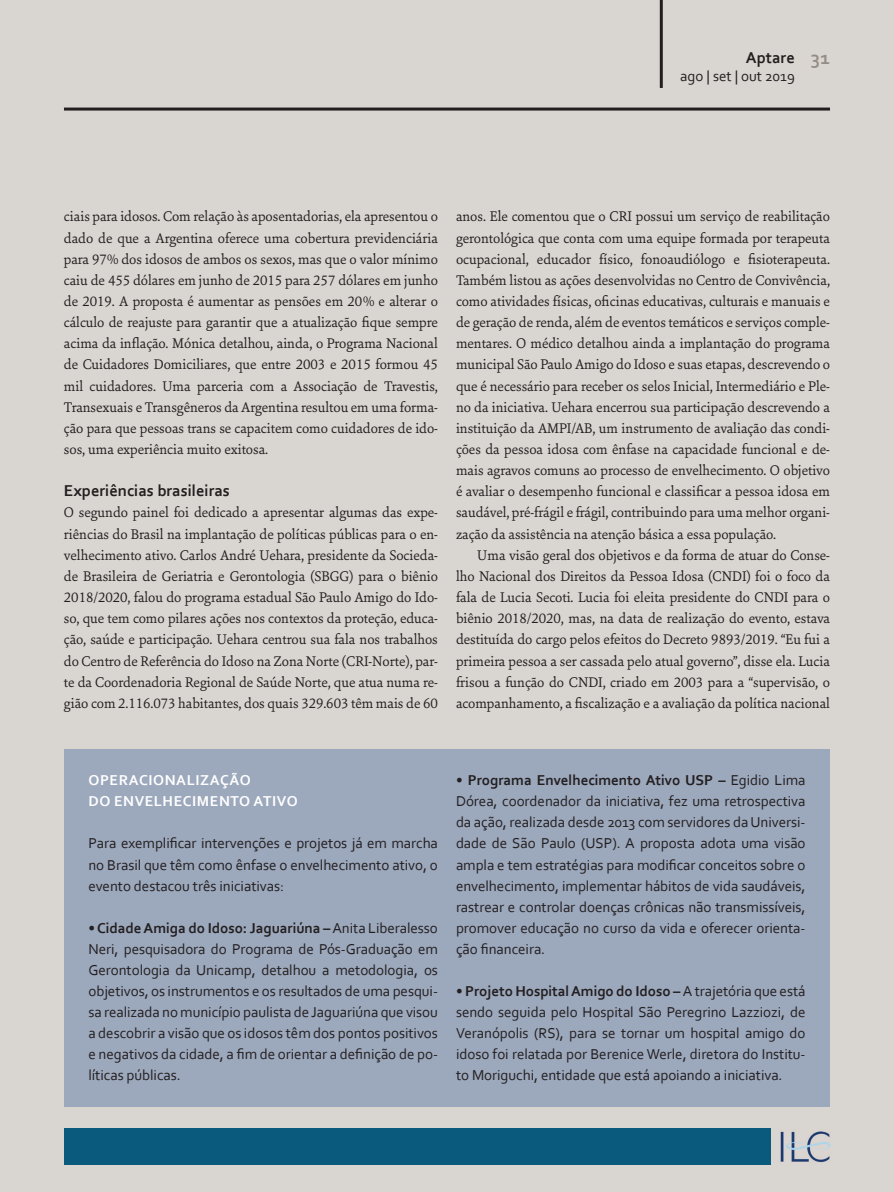
<style>
.page{position:relative;width:894px;height:1192px;background:#fff}
.page>*{position:absolute;margin:0;border:0;box-sizing:border-box;transform-origin:0 0}
.t1{font:700 19.5px "Corbel";color:#968d85}
.Intrtitulo{font:700 16.5px "Corbel";color:#231f20}
.paragrafo_pos-intert{font:15px/21.1px "Sina Nova";letter-spacing:-.005em;color:#231f20;text-align:justify}
.paragrafo_pos-intert-2{font:15px/21px "Corbel";letter-spacing:-.005em;color:#231f20;text-align:justify}
.paragrafo_normal{font:15px/21.1px "Sina Nova";letter-spacing:-.005em;color:#231f20;text-align:justify}
.paragrafo_pos-intert-3{font:700 15px "Corbel";letter-spacing:.04em;color:#fff}
.s1{font-weight:700}
</style>
<div class="page">
<div style="left:0;top:0;width:893px;height:1191px;background:#d9d6d2"></div>
<div style="left:64px;top:1128px;width:706px;height:36px;background:#0a5a7e"></div>
<hr style="left:64px;top:107px;width:765px;height:3px;background:#231f20">
<hr style="left:659px;top:0;width:3px;height:88px;background:#231f20">
<img style="left:780px;top:1131px;width:50px;height:30px">
<div style="left:64px;top:749px;width:765px;height:357px;background:#9ca8bc"></div>
<p class="Intrtitulo" style="left:745px;top:47px;width:50px">Aptare</p>
<p class="paragrafo_pos-intert-2" style="left:680px;top:65px;width:116px">ago | set | out 2019</p>
<h1 class="t1" style="left:810px;top:46px;width:21px">31</h1>
<p class="paragrafo_normal" style="left:64px;top:205px;width:375px">ciais para idosos. Com relação às aposentadorias, ela apresentou o dado de que a Argentina oferece uma cobertura previdenciária para 97% dos idosos de ambos os sexos, mas que o valor mínimo caiu de 455 dólares em junho de 2015 para 257 dólares em junho de 2019. A proposta é aumentar as pensões em 20% e alterar o cálculo de reajuste para garantir que a atualização fique sempre acima da inflação. Mónica detalhou, ainda, o Programa Nacional de Cuidadores Domiciliares, que entre 2003 e 2015 formou 45 mil cuidadores. Uma parceria com a Associação de Travestis, Transexuais e Transgêneros da Argentina resultou em uma forma&shy;ção para que pessoas trans se capacitem como cuidadores de ido&shy;sos, uma experiência muito exitosa.</p>
<p class="Intrtitulo" style="left:64px;top:480px;width:167px">Experiências brasileiras</p>
<p class="paragrafo_pos-intert" style="left:64px;top:501px;width:375px">O segundo painel foi dedicado a apresentar algumas das expe&shy;riências do Brasil na implantação de políticas públicas para o en&shy;velhecimento ativo. Carlos André Uehara, presidente da Socieda&shy;de Brasileira de Geriatria e Gerontologia (SBGG) para o biênio 2018/2020, falou do programa estadual São Paulo Amigo do Ido&shy;so, que tem como pilares ações nos contextos da proteção, educa&shy;ção, saúde e participação. Uehara centrou sua fala nos trabalhos do Centro de Referência do Idoso na Zona Norte (CRI-Norte), par&shy;te da Coordenadoria Regional de Saúde Norte, que atua numa re&shy;gião com 2.116.073 habitantes, dos quais 329.603 têm mais de 60</p>
<p class="paragrafo_pos-intert" style="left:456px;top:205px;width:375px">anos. Ele comentou que o CRI possui um serviço de reabilitação gerontológica que conta com uma equipe formada por terapeuta ocupacional, educador físico, fonoaudiólogo e fisioterapeuta.<br>Também listou as ações desenvolvidas no Centro de Convivência, como atividades físicas, oficinas educativas, culturais e manuais e de geração de renda, além de eventos temáticos e serviços comple&shy;mentares. O médico detalhou ainda a implantação do programa municipal São Paulo Amigo do Idoso e suas etapas, descrevendo o que é necessário para receber os selos Inicial, Intermediário e Ple&shy;no da iniciativa. Uehara encerrou sua participação descrevendo a instituição da AMPI/AB, um instrumento de avaliação das condi&shy;ções da pessoa idosa com ênfase na capacidade funcional e de&shy;mais agravos comuns ao processo de envelhecimento. O objetivo é avaliar o desempenho funcional e classificar a pessoa idosa em saudável, pré-frágil e frágil, contribuindo para uma melhor organi&shy;zação da assistência na atenção básica a essa população.</p>
<p class="paragrafo_normal" style="left:456px;top:543px;width:375px;text-indent:21px">Uma visão geral dos objetivos e da forma de atuar do Conse&shy;lho Nacional dos Direitos da Pessoa Idosa (CNDI) foi o foco da fala de Lucia Secoti. Lucia foi eleita presidente do CNDI para o biênio 2018/2020, mas, na data de realização do evento, estava destituída do cargo pelos efeitos do Decreto 9893/2019. “Eu fui a primeira pessoa a ser cassada pelo atual governo”, disse ela. Lucia frisou a função do CNDI, criado em 2003 para a “supervisão, o acompanhamento, a fiscalização e a avaliação da política nacional</p>
<p class="paragrafo_pos-intert-3" style="left:88px;top:771px;width:164px">OPERACIONALIZAÇÃO</p>
<p class="paragrafo_pos-intert-3" style="left:88px;top:792px;width:211px">DO ENVELHECIMENTO ATIVO</p>
<p class="paragrafo_pos-intert-2" style="left:88px;top:832px;width:351px">Para exemplificar intervenções e projetos já em marcha no Brasil que têm como ênfase o envelhecimento ativo, o evento destacou três iniciativas:</p>
<p class="paragrafo_pos-intert-2" style="left:88px;top:916px;width:351px"><span class="s1">• Cidade Amiga do Idoso: Jaguariúna –</span> Anita Liberalesso Neri, pesquisadora do Programa de Pós-Graduação em Gerontologia da Unicamp, detalhou a metodologia, os objetivos, os instrumentos e os resultados de uma pesqui&shy;sa realizada no município paulista de Jaguariúna que visou a descobrir a visão que os idosos têm dos pontos positivos e negativos da cidade, a fim de orientar a definição de po&shy;líticas públicas.</p>
<p class="paragrafo_pos-intert-2" style="left:456px;top:769px;width:351px"><span class="s1">• Programa Envelhecimento Ativo USP –</span> Egidio Lima Dórea, coordenador da iniciativa, fez uma retrospectiva da ação, realizada desde 2013 com servidores da Universi&shy;dade de São Paulo (USP). A proposta adota uma visão ampla e tem estratégias para modificar conceitos sobre o envelhecimento, implementar hábitos de vida saudáveis, rastrear e controlar doenças crônicas não transmissíveis, promover educação no curso da vida e oferecer orienta&shy;ção financeira.</p>
<p class="paragrafo_pos-intert-2" style="left:456px;top:979px;width:351px"><span class="s1">• Projeto Hospital Amigo do Idoso –</span> A trajetória que está sendo seguida pelo Hospital São Peregrino Lazziozi, de Veranópolis (RS), para se tornar um hospital amigo do idoso foi relatada por Berenice Werle, diretora do Institu&shy;to Moriguchi, entidade que está apoiando a iniciativa.</p>
</div>
